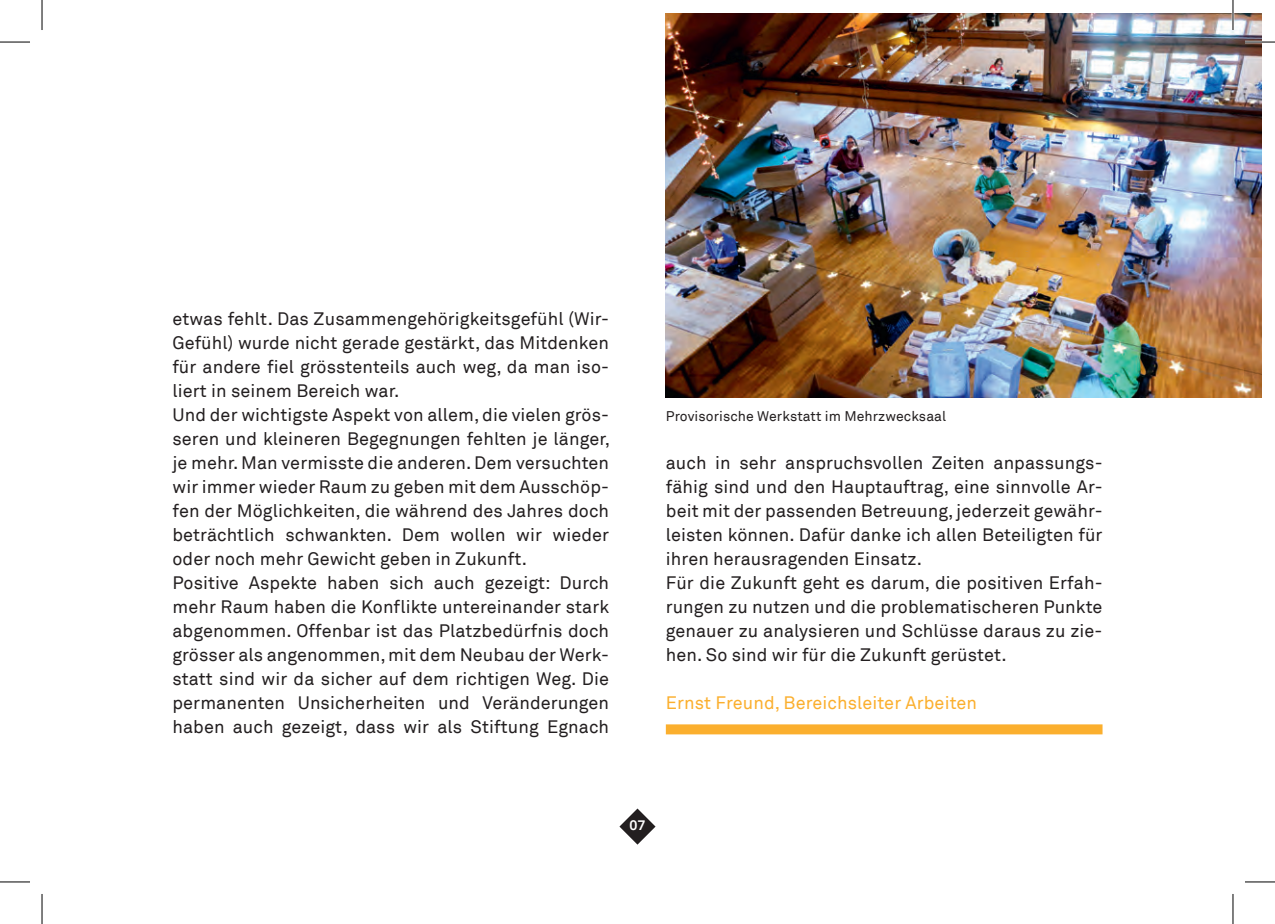
<style>
.page{position:relative;width:1275px;height:924px;background:#fff}
.page>*{position:absolute;margin:0;border:0;box-sizing:border-box;transform-origin:0 0}
.t1{font:18px/24px "Akkurat";letter-spacing:.005em;color:#231f20}
.t2{font:18px "Akkurat";letter-spacing:.005em;color:#fbaf2e}
.t3{font:14px "Akkurat";letter-spacing:.005em;color:#231f20}
.t4{font:700 14px "Akkurat";color:#fff}
</style>
<div class="page">
<div style="left:666px;top:724px;width:436px;height:10px;background:#fbaf2e"></div>
<img style="left:666px;top:14px;width:595px;height:383px">
<svg style="left:619px;top:808px;width:36px;height:36px"></svg>
<hr style="left:1245px;top:41px;width:30px;height:2px;background:#fff">
<hr style="left:1231px;top:0;width:3px;height:30px;background:#fff">
<hr style="left:0;top:42px;width:30px;height:1px;background:#000">
<hr style="left:1245px;top:42px;width:30px;height:1px;background:#000">
<hr style="left:0;top:881px;width:30px;height:1px;background:#000">
<hr style="left:1245px;top:881px;width:30px;height:1px;background:#000">
<hr style="left:42px;top:0;width:1px;height:30px;background:#000">
<hr style="left:42px;top:893px;width:1px;height:30px;background:#000">
<hr style="left:1232px;top:0;width:1px;height:30px;background:#000">
<hr style="left:1232px;top:893px;width:1px;height:30px;background:#000">
<p class="t1" style="left:172px;top:307px;width:439px">etwas fehlt. Das Zusammengehörigkeitsgefühl (Wir-Gefühl) wurde nicht gerade gestärkt, das Mitdenken für andere fiel grösstenteils auch weg, da man iso&shy;liert in seinem Bereich war.<br>Und der wichtigste Aspekt von allem, die vielen grös&shy;seren und kleineren Begegnungen fehlten je länger, je mehr. Man vermisste die anderen. Dem versuchten wir immer wieder Raum zu geben mit dem Ausschöp&shy;fen der Möglichkeiten, die während des Jahres doch beträchtlich schwankten. Dem wollen wir wieder oder noch mehr Gewicht geben in Zukunft.<br>Positive Aspekte haben sich auch gezeigt: Durch mehr Raum haben die Konflikte untereinander stark abgenommen. Offenbar ist das Platzbedürfnis doch grösser als angenommen, mit dem Neubau der Werk&shy;statt sind wir da sicher auf dem richtigen Weg. Die permanenten Unsicherheiten und Veränderungen haben auch gezeigt, dass wir als Stiftung Egnach</p>
<p class="t3" style="left:666px;top:408px;width:282px">Provisorische Werkstatt im Mehrzwecksaal</p>
<p class="t1" style="left:666px;top:451px;width:438px">auch in sehr anspruchsvollen Zeiten anpassungs&shy;fähig sind und den Hauptauftrag, eine sinnvolle Ar&shy;beit mit der passenden Betreuung, jederzeit gewähr&shy;leisten können. Dafür danke ich allen Beteiligten für ihren herausragenden Einsatz.<br>Für die Zukunft geht es darum, die positiven Erfah&shy;rungen zu nutzen und die problematischeren Punkte genauer zu analysieren und Schlüsse daraus zu zie&shy;hen. So sind wir für die Zukunft gerüstet.</p>
<p class="t2" style="left:666px;top:692px;width:313px">Ernst Freund, Bereichsleiter Arbeiten</p>
<p class="t4" style="left:629px;top:816px;width:17px">07</p>
</div>
